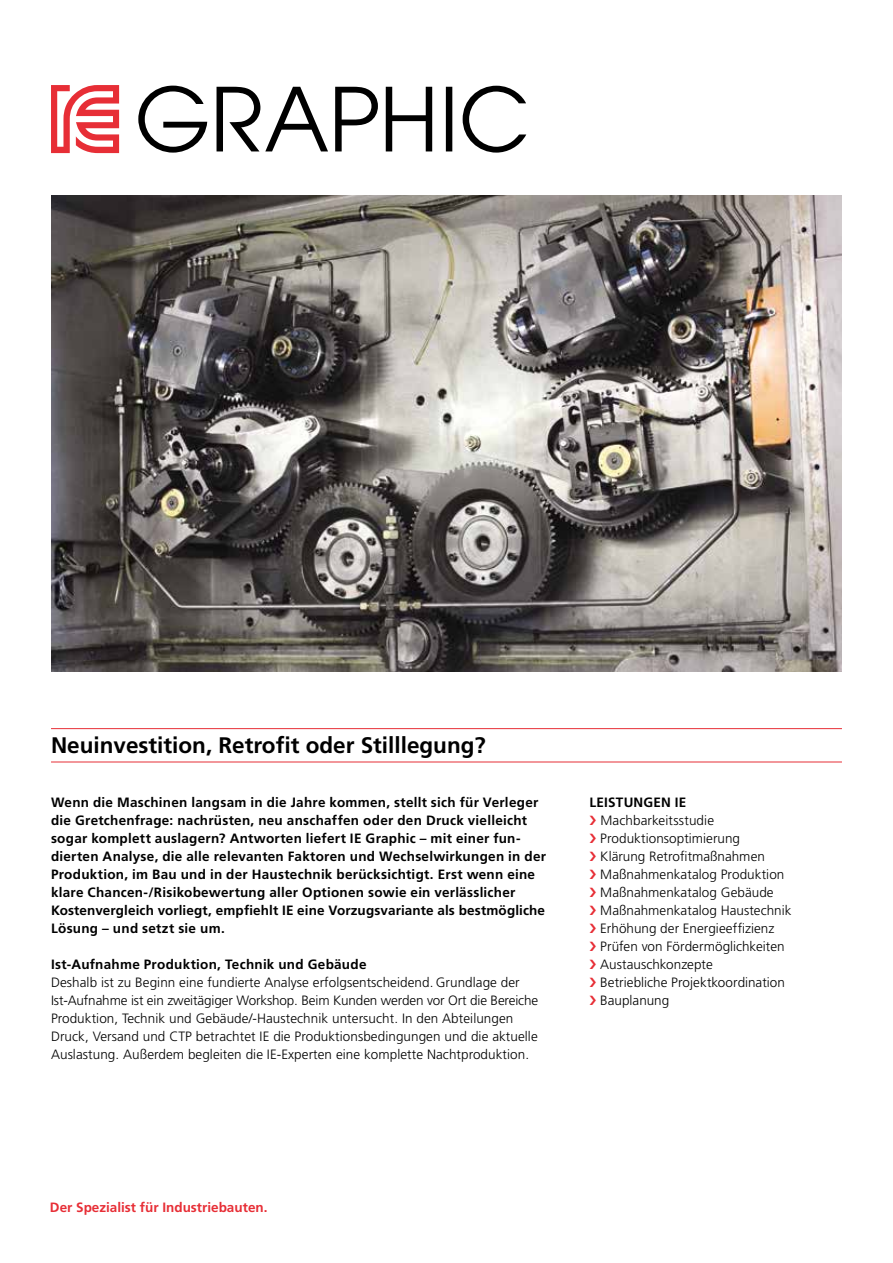
<style>
.page{position:relative;width:893px;height:1263px;background:#fff}
.page>*{position:absolute;margin:0;border:0;box-sizing:border-box;transform-origin:0 0}
.t1{font:700 22.5px "Frutiger";color:#000}
.t2{font:300 13.5px/18px "Frutiger";letter-spacing:.005em;color:#000}
.t3{font:700 13.5px/18px "Frutiger";letter-spacing:.02em;color:#000}
.t4{font:700 13.5px "Frutiger";color:#e72e36}
</style>
<div class="page">
<hr style="left:51px;top:728px;width:791px;height:1px;background:#e72e36">
<hr style="left:51px;top:762px;width:791px;height:1px;background:#e72e36">
<img style="left:51px;top:196px;width:791px;height:476px">
<svg style="left:51px;top:85px;width:68px;height:68px"></svg>
<svg style="left:138px;top:86px;width:388px;height:67px"></svg>
<h1 class="t1" style="left:51px;top:732px;width:436px">Neuinvestition, Retrofit oder Stilllegung?</h1>
<p class="t3" style="left:51px;top:793px;width:497px">Wenn die Maschinen langsam in die Jahre kommen, stellt sich für Verleger die Gretchenfrage: nachrüsten, neu anschaffen oder den Druck vielleicht sogar komplett auslagern? Antworten liefert IE Graphic – mit einer fun&shy;dierten Analyse, die alle relevanten Faktoren und Wechselwirkungen in der Produktion, im Bau und in der Haustechnik berücksichtigt. Erst wenn eine klare Chancen-/Risikobewertung aller Optionen sowie ein verlässlicher Kostenvergleich vorliegt, empfiehlt IE eine Vorzugsvariante als bestmögliche Lösung – und setzt sie um.</p>
<p class="t3" style="left:51px;top:955px;width:317px">Ist-Aufnahme Produktion, Technik und Gebäude</p>
<p class="t2" style="left:51px;top:973px;width:489px">Deshalb ist zu Beginn eine fundierte Analyse erfolgsentscheidend. Grundlage der Ist-Aufnahme ist ein zweitägiger Workshop. Beim Kunden werden vor Ort die Bereiche Produktion, Technik und Gebäude/-Haustechnik untersucht. In den Abteilungen Druck, Versand und CTP betrachtet IE die Produktionsbedingungen und die aktuelle Auslastung. Außerdem begleiten die IE-Experten eine komplette Nachtproduktion.</p>
<p class="t3" style="left:590px;top:793px;width:98px">LEISTUNGEN IE</p>
<p class="t2" style="left:600px;top:811px;width:193px">Machbarkeitsstudie<br>Produktionsoptimierung<br>Klärung Retrofitmaßnahmen<br>Maßnahmenkatalog Produktion<br>Maßnahmenkatalog Gebäude<br>Maßnahmenkatalog Haustechnik<br>Erhöhung der Energieeffizienz<br>Prüfen von Fördermöglichkeiten<br>Austauschkonzepte<br>Betriebliche Projektkoordination<br>Bauplanung</p>
<p class="t4" style="left:50px;top:1199px;width:219px">Der Spezialist für Industriebauten.</p>
</div>
